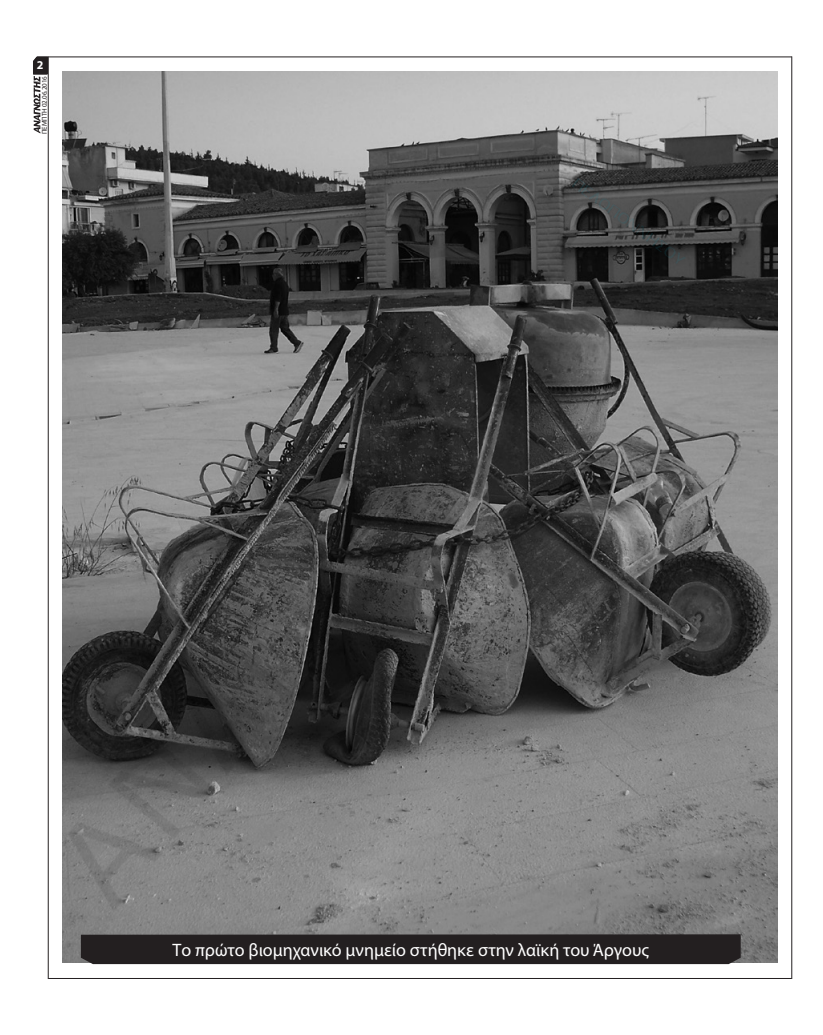
<style>
.page{position:relative;width:823px;height:1035px;background:#fff}
.page>*{position:absolute;margin:0;border:0;box-sizing:border-box;transform-origin:0 0}
.t1{font:18px "Myriad Pro";color:#fff}
.t2{font:700 12px "Myriad Pro";color:#fff}
.t3{font:7px "Myriad Pro";letter-spacing:-.01em;color:#231f20}
</style>
<div class="page">
<hr style="left:48px;top:57px;width:743px;height:1px;background:#231f20">
<hr style="left:48px;top:978px;width:743px;height:1px;background:#231f20">
<hr style="left:791px;top:56px;width:1px;height:923px;background:#231f20">
<svg style="left:33px;top:58px;width:2px;height:73px"></svg>
<img style="left:35px;top:56px;width:743px;height:923px">
<p class="t2" style="left:37px;top:57px;width:8px">2</p>
<p class="t3" style="left:40px;top:134px;width:59px;rotate:-90deg">ΠΕΜΠΤΗ 02.06.2016</p>
<p class="t1" style="left:172px;top:939px;width:478px">Το πρώτο βιομηχανικό μνημείο στήθηκε στην λαϊκή του Άργους</p>
</div>
